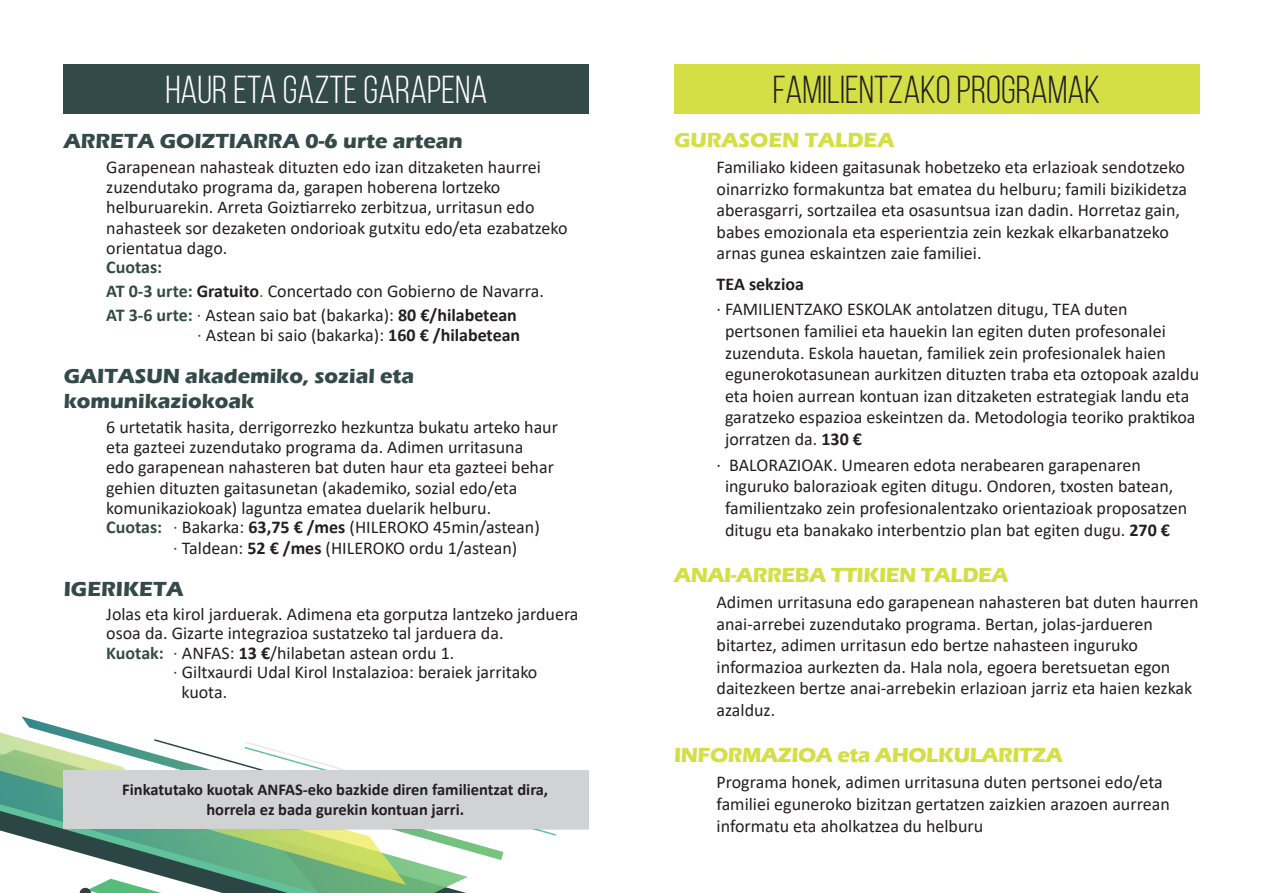
<style>
.page{position:relative;width:1263px;height:893px;background:#fff}
.page>*{position:absolute;margin:0;border:0;box-sizing:border-box;transform-origin:0 0}
.t1{font:39px "Bebas Neue";color:#231f20}
.t2{font:39px "Bebas Neue";color:#fff}
.programa{font:700 21px/25.2px "Eras ITC";color:#334a49}
.programa-2{font:700 21px "Eras ITC";letter-spacing:-.02em;color:#d3df45}
.programa-3{font:700 21px "Eras ITC";color:#d3df45}
.texto{font:18px/21.6px "Calibri";color:#231f20}
.texto-2{font:700 18px "Calibri";color:#231f20}
.texto-3{font:700 18px "Calibri";color:#334a49}
.texto-4{font:700 16.5px/19.5px "Calibri";color:#231f20;text-align:center}
.s1{font-weight:700;color:#334a49}
.s2{font-weight:700}
.s3{color:#c5252c}
.s4{color:#334a49}
</style>
<div class="page">
<svg style="left:468px;top:829px;width:88px;height:31px"></svg>
<svg style="left:79px;top:829px;width:389px;height:64px"></svg>
<svg style="left:0;top:716px;width:406px;height:169px"></svg>
<hr style="left:281px;top:828px;width:308px;height:1px;background:#808285">
<div style="left:64px;top:64px;width:525px;height:50px;background:#334a49"></div>
<div style="left:674px;top:64px;width:525px;height:50px;background:#d3df45"></div>
<div style="left:64px;top:770px;width:525px;height:58px;background:#d1d2d4"></div>
<p class="t2" style="left:165px;top:68px;width:323px">HAUR ETA GAZTE GARAPENA</p>
<p class="programa" style="left:64px;top:129px;width:400px">ARRETA GOIZTIARRA 0-6 urte artean</p>
<p class="texto" style="left:106px;top:156px;width:463px;line-height:20.2px">Garapenean nahasteak dituzten edo izan ditzaketen haurrei zuzendutako programa da, garapen hoberena lortzeko helburuarekin. Arreta Goiztiarreko zerbitzua, urritasun edo nahasteek sor dezaketen ondorioak gutxitu edo/eta ezabatzeko orientatua dago.</p>
<p class="texto-3" style="left:106px;top:255px;width:57px">Cuotas:</p>
<p class="texto" style="left:106px;top:280px;width:439px"><span class="s1">AT 0-3 urte:</span> <span class="s2">Gratuito</span><span class="s3">.</span> Concertado con Gobierno de Navarra.</p>
<p class="texto" style="left:106px;top:304px;width:415px;line-height:20.2px;text-align:right"><span class="s1">AT 3-6 urte:</span> <span class="s4">·</span> Astean saio bat (bakarka): <span class="s2">80 €/hilabetean </span><span class="s4">·</span> Astean bi saio (bakarka): <span class="s2">160 € /hilabetean</span></p>
<p class="programa" style="left:64px;top:364px;width:352px">GAITASUN akademiko, sozial eta komunikaziokoak</p>
<p class="texto" style="left:106px;top:416px;width:453px;line-height:20.2px">6 urtetatik hasita, derrigorrezko hezkuntza bukatu arteko haur eta gazteei zuzendutako programa da. Adimen urritasuna<br>edo garapenean nahasteren bat duten haur eta gazteei behar gehien dituzten gaitasunetan (akademiko, sozial edo/eta komunikaziokoak) laguntza ematea duelarik helburu.</p>
<p class="texto" style="left:173px;top:517px;width:368px;line-height:20.2px;text-indent:-67px"><span class="s1">Cuotas:</span> <span class="s4">·</span> Bakarka: <span class="s2">63,75 € /mes</span> (HILEROKO 45min/astean) <span class="s4">·</span> Taldean: <span class="s2">52 € /mes</span> (HILEROKO ordu 1/astean)</p>
<p class="programa" style="left:64px;top:576px;width:121px">IGERIKETA</p>
<p class="texto" style="left:106px;top:603px;width:474px;line-height:19.5px">Jolas eta kirol jarduerak. Adimena eta gorputza lantzeko jarduera osoa da. Gizarte integrazioa sustatzeko tal jarduera da.</p>
<p class="texto" style="left:106px;top:641px;width:350px"><span class="s1">Kuotak:</span> <span class="s4">·</span> ANFAS: <span class="s2">13 €</span>/hilabetan astean ordu 1.</p>
<p class="texto" style="left:173px;top:661px;width:366px"><span class="s4">·</span> Giltxaurdi Udal Kirol Instalazioa: beraiek jarritako</p>
<p class="texto" style="left:181px;top:680px;width:47px">kuota.</p>
<p class="texto-4" style="left:122px;top:780px;width:427px">Finkatutako kuotak ANFAS-eko bazkide diren familientzat dira, horrela ez bada gurekin kontuan jarri.</p>
<p class="t1" style="left:773px;top:68px;width:329px">FAMILIENTZAKO PROGRAMAK</p>
<p class="programa-3" style="left:674px;top:128px;width:222px">GURASOEN TALDEA</p>
<p class="texto" style="left:716px;top:156px;width:472px">Familiako kideen gaitasunak hobetzeko eta erlazioak sendotzeko oinarrizko formakuntza bat ematea du helburu; famili bizikidetza aberasgarri, sortzailea eta osasuntsua izan dadin. Horretaz gain, babes emozionala eta esperientzia zein kezkak elkarbanatzeko arnas gunea eskaintzen zaie familiei.</p>
<p class="texto-2" style="left:716px;top:271px;width:89px">TEA sekzioa</p>
<p class="texto" style="left:725px;top:298px;width:476px;text-indent:-9px">· FAMILIENTZAKO ESKOLAK antolatzen ditugu, TEA duten pertsonen familiei eta hauekin lan egiten duten profesonalei zuzenduta. Eskola hauetan, familiek zein profesionalek haien egunerokotasunean aurkitzen dituzten traba eta oztopoak azaldu eta hoien aurrean kontuan izan ditzaketen estrategiak landu eta garatzeko espazioa eskeintzen da. Metodologia teoriko praktikoa jorratzen da. <span class="s2">130 €</span></p>
<p class="texto" style="left:725px;top:454px;width:464px;text-indent:-9px">· BALORAZIOAK. Umearen edota nerabearen garapenaren inguruko balorazioak egiten ditugu. Ondoren, txosten batean, familientzako zein profesionalentzako orientazioak proposatzen ditugu eta banakako interbentzio plan bat egiten dugu. <span class="s2">270 €</span></p>
<p class="programa-2" style="left:674px;top:563px;width:336px">ANAI-ARREBA TTIKIEN TALDEA</p>
<p class="texto" style="left:716px;top:591px;width:484px">Adimen urritasuna edo garapenean nahasteren bat duten haurren anai-arrebei zuzendutako programa. Bertan, jolas-jardueren bitartez, adimen urritasun edo bertze nahasteen inguruko informazioa aurkezten da. Hala nola, egoera beretsuetan egon daitezkeen bertze anai-arrebekin erlazioan jarriz eta haien kezkak azalduz.</p>
<p class="programa-2" style="left:674px;top:743px;width:390px">INFORMAZIOA eta AHOLKULARITZA</p>
<p class="texto" style="left:716px;top:771px;width:455px">Programa honek, adimen urritasuna duten pertsonei edo/eta familiei eguneroko bizitzan gertatzen zaizkien arazoen aurrean informatu eta aholkatzea du helburu</p>
</div>
